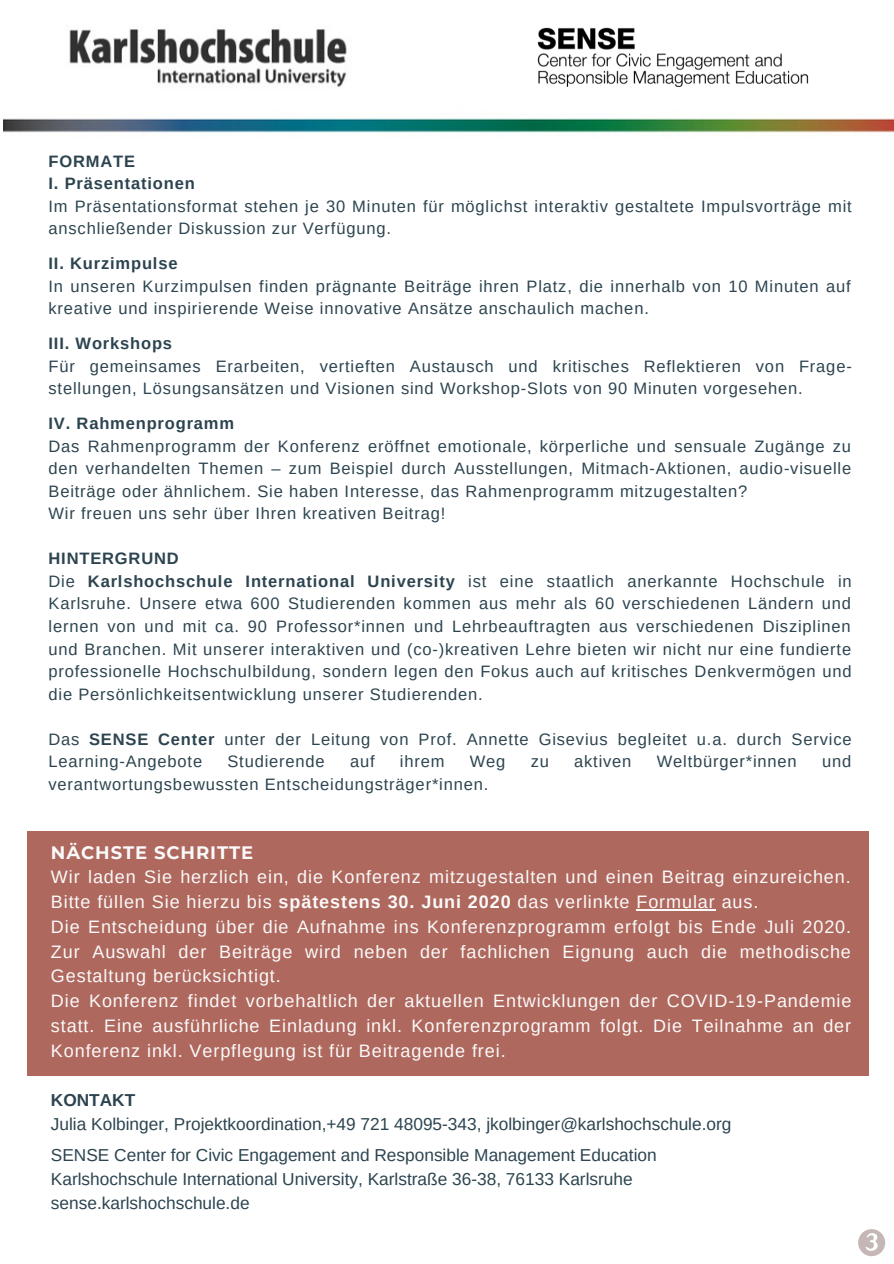
<style>
.page{position:relative;width:894px;height:1264px;background:#fff}
.page>*{position:absolute;margin:0;border:0;box-sizing:border-box;transform-origin:0 0}
.t1{font:18px/24.8px "Arimo";letter-spacing:.05em;color:#fafafa}
.t2{font:700 18px "Montserrat";letter-spacing:.05em;color:#fafafa}
.t3{font:17.25px/31.5px "Arimo";color:#2c4450}
.t4{font:700 17.25px "Arimo";color:#2c4450}
.t5{font:16.5px/22.5px "Arimo";letter-spacing:.05em;color:#2c4450}
.t6{font:700 16.5px/22.5px "Arimo";letter-spacing:.05em;color:#2c4450}
.s1{font-weight:700}
</style>
<div class="page">
<div style="left:28px;top:831px;width:840px;height:244px;background:#af685e"></div>
<hr style="left:636px;top:909px;width:79px;height:1px;background:#fafafa">
<img style="left:3px;top:29px;width:890px;height:104px">
<img style="left:537px;top:27px;width:270px;height:59px">
<svg style="left:858px;top:1229px;width:26px;height:27px"></svg>
<p class="t6" style="left:48px;top:150px;width:148px">FORMATE<br>I. Präsentationen</p>
<p class="t5" style="left:48px;top:195px;width:804px">Im Präsentationsformat stehen je 30 Minuten für möglichst interaktiv gestaltete Impulsvorträge mit anschließender Diskussion zur Verfügung.</p>
<p class="t6" style="left:48px;top:252px;width:130px">II. Kurzimpulse</p>
<p class="t5" style="left:48px;top:275px;width:803px">In unseren Kurzimpulsen finden prägnante Beiträge ihren Platz, die innerhalb von 10 Minuten auf kreative und inspirierende Weise innovative Ansätze anschaulich machen.</p>
<p class="t6" style="left:48px;top:332px;width:125px">III. Workshops</p>
<p class="t5" style="left:48px;top:355px;width:804px">Für gemeinsames Erarbeiten, vertieften Austausch und kritisches Reflektieren von Frage&shy;stellungen, Lösungsansätzen und Visionen sind Workshop-Slots von 90 Minuten vorgesehen.</p>
<p class="t6" style="left:48px;top:412px;width:187px">IV. Rahmenprogramm</p>
<p class="t5" style="left:48px;top:435px;width:804px">Das Rahmenprogramm der Konferenz eröffnet emotionale, körperliche und sensuale Zugänge zu den verhandelten Themen – zum Beispiel durch Ausstellungen, Mitmach-Aktionen, audio-visuelle Beiträge oder ähnlichem. Sie haben Interesse, das Rahmenprogramm mitzugestalten?<br>Wir freuen uns sehr über Ihren kreativen Beitrag!</p>
<p class="t5" style="left:48px;top:547px;width:804px"><span class="s1">HINTERGRUND<br></span>Die <span class="s1">Karlshochschule International University</span> ist eine staatlich anerkannte Hochschule in Karlsruhe. Unsere etwa 600 Studierenden kommen aus mehr als 60 verschiedenen Ländern und lernen von und mit ca. 90 Professor*innen und Lehrbeauftragten aus verschiedenen Disziplinen und Branchen. Mit unserer interaktiven und (co-)kreativen Lehre bieten wir nicht nur eine fundierte professionelle Hochschulbildung, sondern legen den Fokus auch auf kritisches Denkvermögen und die Persönlichkeitsentwicklung unserer Studierenden.</p>
<p class="t5" style="left:48px;top:727px;width:804px">Das <span class="s1">SENSE Center</span> unter der Leitung von Prof. Annette Gisevius begleitet u.a. durch Service<br>Learning-Angebote</p>
<p class="t5" style="left:227px;top:750px;width:99px">Studierende</p>
<p class="t5" style="left:350px;top:750px;width:26px">auf</p>
<p class="t5" style="left:400px;top:750px;width:46px">ihrem</p>
<p class="t5" style="left:469px;top:750px;width:37px">Weg</p>
<p class="t5" style="left:530px;top:750px;width:20px">zu</p>
<p class="t5" style="left:574px;top:750px;width:59px">aktiven</p>
<p class="t5" style="left:656px;top:750px;width:141px">Weltbürger*innen</p>
<p class="t5" style="left:821px;top:750px;width:31px">und</p>
<p class="t5" style="left:48px;top:772px;width:441px">verantwortungsbewussten Entscheidungsträger*innen.</p>
<p class="t2" style="left:51px;top:841px;width:204px">NÄCHSTE SCHRITTE</p>
<p class="t1" style="left:51px;top:864px;width:801px">Wir laden Sie herzlich ein, die Konferenz mitzugestalten und einen Beitrag einzureichen.<br>Bitte füllen Sie hierzu bis <span class="s1">spätestens 30. Juni 2020</span> das verlinkte Formular aus.<br>Die Entscheidung über die Aufnahme ins Konferenzprogramm erfolgt bis Ende Juli 2020.<br>Zur Auswahl der Beiträge wird neben der fachlichen Eignung auch die methodische Gestaltung berücksichtigt.<br>Die Konferenz findet vorbehaltlich der aktuellen Entwicklungen der COVID-19-Pandemie statt. Eine ausführliche Einladung inkl. Konferenzprogramm folgt. Die Teilnahme an der Konferenz inkl. Verpflegung ist für Beitragende frei.</p>
<p class="t4" style="left:51px;top:1090px;width:86px">KONTAKT</p>
<p class="t3" style="left:51px;top:1107px;width:682px">Julia Kolbinger, Projektkoordination,+49 721 48095-343, jkolbinger@karlshochschule.org<br>SENSE Center for Civic Engagement and Responsible Management Education</p>
<p class="t3" style="left:51px;top:1166px;width:583px;line-height:23.7px">Karlshochschule International University, Karlstraße 36-38, 76133 Karlsruhe sense.karlshochschule.de</p>
</div>
